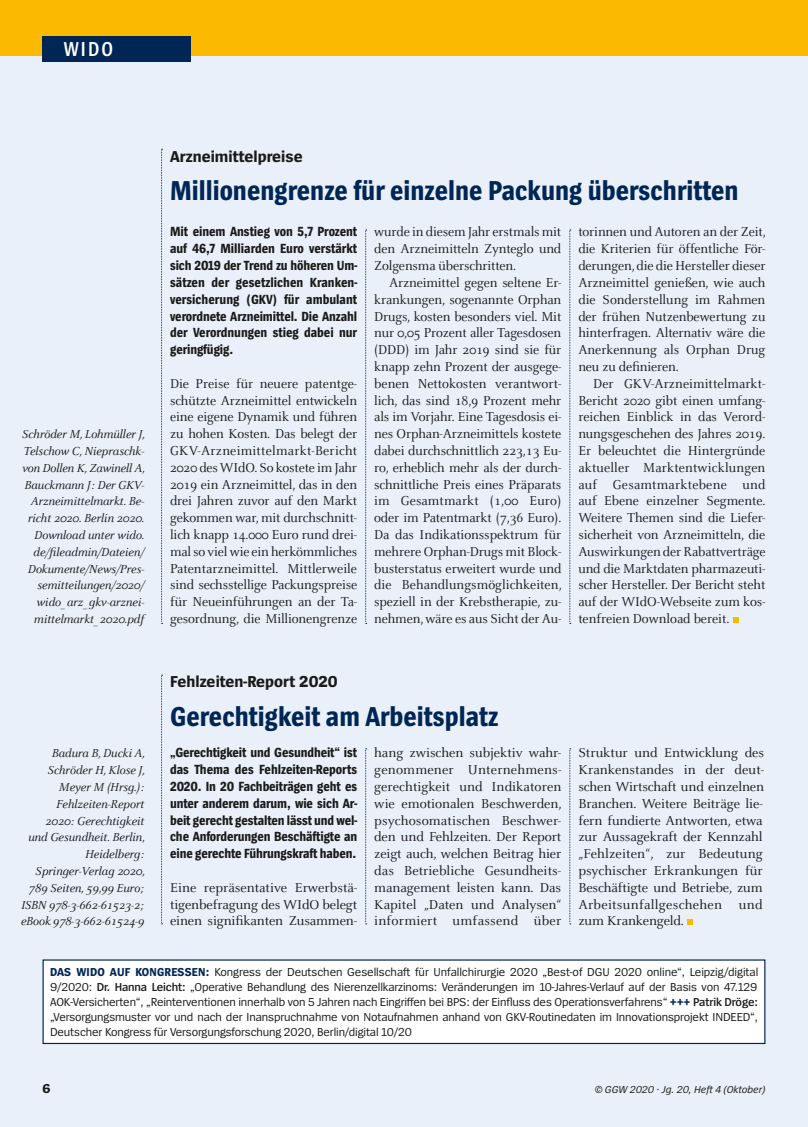
<style>
.page{position:relative;width:808px;height:1127px;background:#e9f0fa}
.page>*{position:absolute;margin:0;border:0;box-sizing:border-box;transform-origin:0 0}
.t1{font:700 28.5px "Spiegel Cd";color:#002655}
.t2{font:600 21px "Spiegel Cd";color:#fff}
.t3{font:700 16.5px "Spiegel";color:#1a1a18}
.t4{font:14.25px/16.8px "Celeste";letter-spacing:-.01em;color:#1a1a18;text-align:justify}
.t5{font:700 13.8px/16.8px "Spiegel Cd";letter-spacing:-.01em;color:#1a1a18;text-align:justify}
.t6{font:700 13.5px "Spiegel";color:#1a1a18}
.t7{font:italic 12.75px/16.8px "Celeste";letter-spacing:-.01em;color:#1a1a18;text-align:right}
.t8{font:12px/15px "Spiegel";letter-spacing:-.01em;color:#1a1a18;text-align:justify}
.t9{font:italic 10.5px "Spiegel";color:#1a1a18}
.s1{font-weight:700;color:#002655}
.s2{font-weight:600}
</style>
<div class="page">
<div style="left:0;top:0;width:808px;height:55px;background:#fbba00"></div>
<div style="left:43px;top:36px;width:148px;height:26px;background:#002655"></div>
<svg style="left:733px;top:617px;width:6px;height:6px"></svg>
<svg style="left:569px;top:230px;width:2px;height:394px"></svg>
<svg style="left:569px;top:748px;width:2px;height:176px"></svg>
<svg style="left:365px;top:230px;width:2px;height:394px"></svg>
<svg style="left:365px;top:748px;width:2px;height:176px"></svg>
<svg style="left:161px;top:149px;width:2px;height:475px"></svg>
<svg style="left:161px;top:675px;width:2px;height:249px"></svg>
<div style="left:43px;top:960px;width:722px;height:83px;background:#fff"></div>
<div style="left:43px;top:959px;width:722px;height:85px;border:1px solid #002655"></div>
<svg style="left:687px;top:919px;width:6px;height:6px"></svg>
<h2 class="t2" style="left:64px;top:38px;width:51px">WIDO</h2>
<p class="t7" style="left:22px;top:426px;width:124px">Schröder M, Lohmüller J,<br>Telschow C, Niepraschk&shy;von Dollen K, Zawinell A,<br>Bauckmann J: Der GKV-<br>Arzneimittelmarkt. Be&shy;richt 2020. Berlin 2020.<br>Download unter wido. de/fileadmin/Dateien/<br>Dokumente/News/Pres&shy;semitteilungen/2020/ wido_arz_gkv-arznei&shy;mittelmarkt_2020.pdf</p>
<p class="t7" style="left:21px;top:745px;width:125px">Badura B, Ducki A,<br>Schröder H, Klose J,<br>Meyer M (Hrsg.):<br>Fehlzeiten-Report<br>2020: Gerechtigkeit<br>und Gesundheit. Berlin,<br>Heidelberg:<br>Springer-Verlag 2020,<br>789 Seiten, 59,99 Euro;<br>ISBN 978-3-662-61523-2; eBook 978-3-662-61524-9</p>
<p class="t3" style="left:170px;top:147px;width:134px">Arzneimittelpreise</p>
<h1 class="t1" style="left:170px;top:175px;width:570px">Millionengrenze für einzelne Packung überschritten</h1>
<p class="t5" style="left:170px;top:224px;width:189px">Mit einem Anstieg von 5,7 Prozent auf 46,7 Milliarden Euro verstärkt sich 2019 der Trend zu höheren Um&shy;sätzen der gesetzlichen Kranken&shy;versicherung (GKV) für ambulant verordnete Arzneimittel. Die Anzahl der Verordnungen stieg dabei nur geringfügig.</p>
<p class="t4" style="left:170px;top:375px;width:189px">Die Preise für neuere patentge&shy;schützte Arzneimittel entwickeln eine eigene Dynamik und führen zu hohen Kosten. Das belegt der GKV-Arzneimittelmarkt-Bericht 2020 des WIdO. So kostete im Jahr 2019 ein Arzneimittel, das in den drei Jahren zuvor auf den Markt gekommen war, mit durchschnitt&shy;lich knapp 14.000 Euro rund drei&shy;mal so viel wie ein herkömmliches Patentarzneimittel. Mittlerweile sind sechsstellige Packungspreise für Neueinführungen an der Ta&shy;gesordnung, die Millionengrenze</p>
<p class="t4" style="left:374px;top:224px;width:189px">wurde in diesem Jahr erstmals mit den Arzneimitteln Zynteglo und Zolgensma überschritten.</p>
<p class="t4" style="left:374px;top:274px;width:189px;text-indent:15px">Arzneimittel gegen seltene Er&shy;krankungen, sogenannte Orphan Drugs, kosten besonders viel. Mit nur 0,05 Prozent aller Tagesdosen (DDD) im Jahr 2019 sind sie für knapp zehn Prozent der ausgege&shy;benen Nettokosten verantwort&shy;lich, das sind 18,9 Prozent mehr als im Vorjahr. Eine Tagesdosis ei&shy;nes Orphan-Arzneimittels kostete dabei durchschnittlich 223,13 Eu&shy;ro, erheblich mehr als der durch&shy;schnittliche Preis eines Präparats im Gesamtmarkt (1,00 Euro) oder im Patentmarkt (7,36 Euro).<br>Da das Indikationsspektrum für mehrere Orphan-Drugs mit Block&shy;busterstatus erweitert wurde und die Behandlungsmöglichkeiten, speziell in der Krebstherapie, zu&shy;nehmen, wäre es aus Sicht der Au-</p>
<p class="t4" style="left:578px;top:224px;width:189px">torinnen und Autoren an der Zeit, die Kriterien für öffentliche För&shy;derungen, die die Hersteller dieser Arzneimittel genießen, wie auch die Sonderstellung im Rahmen der frühen Nutzenbewertung zu hinterfragen. Alternativ wäre die Anerkennung als Orphan Drug neu zu definieren.</p>
<p class="t4" style="left:578px;top:375px;width:189px;text-indent:15px">Der GKV-Arzneimittelmarkt-Bericht 2020 gibt einen umfang&shy;reichen Einblick in das Verord&shy;nungsgeschehen des Jahres 2019.<br>Er beleuchtet die Hintergründe aktueller Marktentwicklungen auf Gesamtmarktebene und auf Ebene einzelner Segmente.<br>Weitere Themen sind die Liefer&shy;sicherheit von Arzneimitteln, die Auswirkungen der Rabattverträge und die Marktdaten pharmazeuti&shy;scher Hersteller. Der Bericht steht auf der WIdO-Webseite zum kos&shy;tenfreien Download bereit.</p>
<p class="t3" style="left:170px;top:673px;width:169px">Fehlzeiten-Report 2020</p>
<h1 class="t1" style="left:170px;top:701px;width:330px">Gerechtigkeit am Arbeitsplatz</h1>
<p class="t5" style="left:170px;top:744px;width:189px">„Gerechtigkeit und Gesundheit“ ist das Thema des Fehlzeiten-Reports 2020. In 20 Fachbeiträgen geht es unter anderem darum, wie sich Ar&shy;beit gerecht gestalten lässt und wel&shy;che Anforderungen Beschäftigte an eine gerechte Führungskraft haben.</p>
<p class="t4" style="left:170px;top:879px;width:189px">Eine repräsentative Erwerbstä&shy;tigenbefragung des WIdO belegt einen signifikanten Zusammen-</p>
<p class="t4" style="left:374px;top:745px;width:189px">hang zwischen subjektiv wahr&shy;genommener Unternehmens&shy;gerechtigkeit und Indikatoren wie emotionalen Beschwerden, psychosomatischen Beschwer&shy;den und Fehlzeiten. Der Report zeigt auch, welchen Beitrag hier das Betriebliche Gesundheits&shy;management leisten kann. Das Kapitel „Daten und Analysen“ informiert umfassend über</p>
<p class="t4" style="left:578px;top:745px;width:187px">Struktur und Entwicklung des Krankenstandes in der deut&shy;schen Wirtschaft und einzelnen Branchen. Weitere Beiträge lie&shy;fern fundierte Antworten, etwa zur Aussagekraft der Kennzahl „Fehlzeiten“, zur Bedeutung psychischer Erkrankungen für Beschäftigte und Betriebe, zum Arbeitsunfallgeschehen und zum Krankengeld.</p>
<p class="t8" style="left:50px;top:964px;width:710px"><span class="s1">DAS WIDO AUF KONGRESSEN:</span> Kongress der Deutschen Gesellschaft für Unfallchirurgie 2020 „Best-of DGU 2020 online“, Leipzig/digital 9/2020: <span class="s2">Dr. Hanna Leicht:</span> „Operative Behandlung des Nierenzellkarzinoms: Veränderungen im 10-Jahres-Verlauf auf der Basis von 47.129<br>AOK-Versicherten“, „Reinterventionen innerhalb von 5 Jahren nach Eingriffen bei BPS: der Einfluss des Operationsverfahrens“ <span class="s1">+++</span> <span class="s2">Patrik Dröge: </span>„Versorgungsmuster vor und nach der Inanspruchnahme von Notaufnahmen anhand von GKV-Routinedaten im Innovationsprojekt INDEED“, Deutscher Kongress für Versorgungsforschung 2020, Berlin/digital 10/20</p>
<p class="t6" style="left:43px;top:1081px;width:10px">6</p>
<p class="t9" style="left:595px;top:1083px;width:172px">© GGW 2020 · Jg. 20, Heft 4 (Oktober)</p>
</div>
